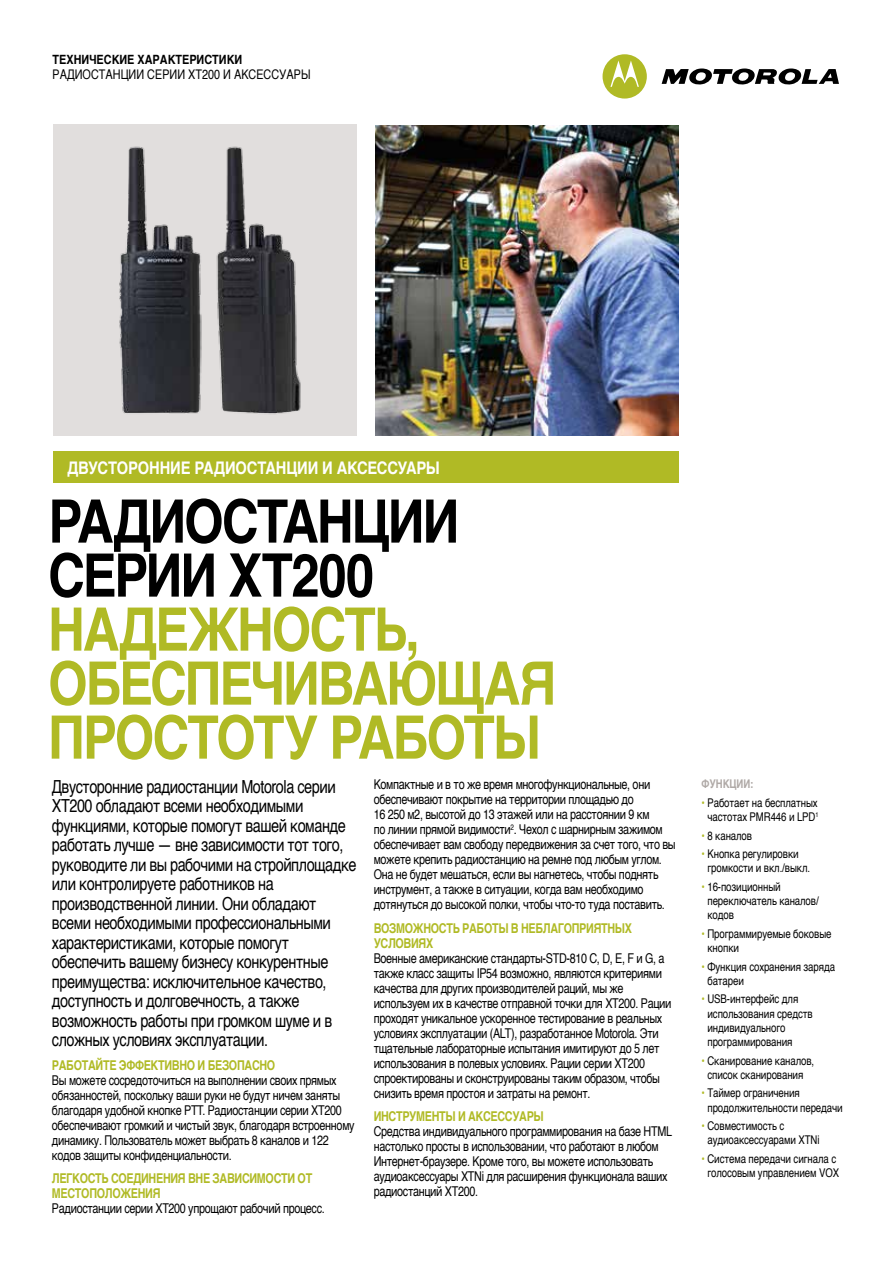
<style>
.page{position:relative;width:893px;height:1263px;background:#fff}
.page>*{position:absolute;margin:0;border:0;box-sizing:border-box;transform-origin:0 0}
.t1{font:700 60px/54px "Helvetica";letter-spacing:-.04em;color:#b0ba25;scale:.85 1}
.t2{font:700 60px/54px "Helvetica";letter-spacing:-.04em;color:#000;scale:.85 1}
.t3{font:18px/19.5px "Helvetica";letter-spacing:-.03em;color:#000;scale:.8 1}
.t4{font:700 17.4px "Helvetica";letter-spacing:-.01em;color:#fff;scale:.85 1}
.t5{font:13.5px/15px "Helvetica";letter-spacing:-.03em;color:#000;scale:.8 1}
.t6{font:700 13.5px/15px "Helvetica";letter-spacing:-.03em;color:#b0ba25;scale:.8 1}
.t7{font:13.2px "Helvetica";color:#000;scale:.82 1}
.t8{font:700 12.75px "Helvetica";color:#000;scale:.85 1}
.t9{font:12px/14.2px "Helvetica";letter-spacing:-.01em;color:#000;scale:.8 1}
.t10{font:700 12px "Helvetica";letter-spacing:-.01em;color:#afa9a6;scale:.8 1}
.s1{color:#b0ba25}
</style>
<div class="page">
<div style="left:53px;top:452px;width:625px;height:31px;background:#b0ba25"></div>
<div style="left:53px;top:124px;width:304px;height:312px;background:#e1dedd"></div>
<img style="left:119px;top:146px;width:182px;height:268px">
<img style="left:375px;top:126px;width:303px;height:310px">
<svg style="left:662px;top:68px;width:177px;height:17px"></svg>
<svg style="left:603px;top:54px;width:44px;height:45px"></svg>
<p class="t8" style="left:53px;top:49px;width:225px">ТЕХНИЧЕСКИЕ ХАРАКТЕРИСТИКИ</p>
<p class="t7" style="left:53px;top:64px;width:316px">РАДИОСТАНЦИИ СЕРИИ XT200 И АКСЕССУАРЫ</p>
<p class="t4" style="left:67px;top:454px;width:440px">ДВУСТОРОННИЕ РАДИОСТАНЦИИ И АКСЕССУАРЫ</p>
<h1 class="t2" style="left:48px;top:495px;width:485px">РАДИОСТАНЦИИ<br>СЕРИИ XT200</h1>
<h1 class="t1" style="left:48px;top:603px;width:599px">НАДЕЖНОСТЬ,<br>ОБЕСПЕЧИВАЮЩАЯ<br>ПРОСТОТУ РАБОТЫ</h1>
<p class="t3" style="left:52px;top:777px;width:382px">Двусторонние радиостанции Motorola серии XT200 обладают всеми необходимыми функциями, которые помогут вашей команде работать лучше — вне зависимости тот того, руководите ли вы рабочими на стройплощадке или контролируете работников на производственной линии. Они обладают всеми необходимыми профессиональными характеристиками, которые помогут обеспечить вашему бизнесу конкурентные преимущества: исключительное качество, доступность и долговечность, а также возможность работы при громком шуме и в сложных условиях эксплуатации.</p>
<p class="t6" style="left:52px;top:1058px;width:281px">РАБОТАЙТЕ ЭФФЕКТИВНО И БЕЗОПАСНО</p>
<p class="t5" style="left:52px;top:1073px;width:380px">Вы можете сосредоточиться на выполнении своих прямых обязанностей, поскольку ваши руки не будут ничем заняты благодаря удобной кнопке PTT. Радиостанции серии XT200 обеспечивают громкий и чистый звук, благодаря вcтроенному динамику. Пользователь может выбрать 8 каналов и 122 кодов защиты конфиденциальности.</p>
<p class="t6" style="left:52px;top:1171px;width:327px">ЛЕГКОСТЬ СОЕДИНЕНИЯ ВНЕ ЗАВИСИМОСТИ ОТ<br>МЕСТОПОЛОЖЕНИЯ</p>
<p class="t5" style="left:52px;top:1201px;width:342px">Радиостанции серии XT200 упрощают рабочий процесс.</p>
<p class="t5" style="left:374px;top:777px;width:379px">Компактные и в то же время многофункциональные, они обеспечивают покрытие на территории площадью до<br>16 250 м2, высотой до 13 этажей или на расстоянии 9 км<br>по линии прямой видимости<sup>2</sup>. Чехол с шарнирным зажимом обеспечивает вам свободу передвижения за счет того, что вы можете крепить радиостанцию на ремне под любым углом.<br>Она не будет мешаться, если вы нагнетесь, чтобы поднять инструмент, а также в ситуации, когда вам необходимо дотянуться до высокой полки, чтобы что-то туда поставить.</p>
<p class="t6" style="left:374px;top:921px;width:324px">ВОЗМОЖНОСТЬ РАБОТЫ В НЕБЛАГОПРИЯТНЫХ<br>УСЛОВИЯХ</p>
<p class="t5" style="left:374px;top:951px;width:374px">Военные американские стандарты-STD-810 C, D, E, F и G, а также класс защиты IP54 возможно, являются критериями качества для других производителей раций, мы же используем их в качестве отправной точки для XT200. Рации проходят уникальное ускоренное тестирование в реальных условиях эксплуатации (ALT), разработанное Motorola. Эти тщательные лабораторные испытания имитируют до 5 лет использования в полевых условиях. Рации серии XT200 спроектированы и сконструированы таким образом, чтобы снизить время простоя и затраты на ремонт.</p>
<p class="t6" style="left:374px;top:1109px;width:214px">ИНСТРУМЕНТЫ И АКСЕССУАРЫ</p>
<p class="t5" style="left:374px;top:1124px;width:374px">Средства индивидуального программирования на базе HTML настолько просты в использовании, что работают в любом Интернет-браузере. Кроме того, вы можете использовать аудиоаксессуары XTNi для расширения функционала ваших радиостанций XT200.</p>
<p class="t10" style="left:702px;top:774px;width:66px">ФУНКЦИИ:</p>
<p class="t9" style="left:702px;top:796px;width:148px;text-align:center"><span class="s1">•</span> Работает на бесплатных частотах PMR446 и LPD<sup>1</sup></p>
<p class="t9" style="left:702px;top:828px;width:65px"><span class="s1">•</span> 8 каналов</p>
<p class="t9" style="left:707px;top:847px;width:130px;text-indent:-6px"><span class="s1">•</span> Кнопка регулировки громкости и вкл./выкл.</p>
<p class="t9" style="left:707px;top:880px;width:141px;text-indent:-6px"><span class="s1">•</span> 16-позиционный переключатель каналов/ кодов</p>
<p class="t9" style="left:707px;top:927px;width:157px;text-indent:-6px"><span class="s1">•</span> Программируемые боковые кнопки</p>
<p class="t9" style="left:707px;top:959px;width:161px;text-indent:-6px"><span class="s1">•</span> Функция сохранения заряда батареи</p>
<p class="t9" style="left:707px;top:992px;width:133px;text-indent:-6px"><span class="s1">•</span> USB-интерфейс для использования средств индивидуального программирования</p>
<p class="t9" style="left:702px;top:1053px;width:142px;text-align:center"><span class="s1">•</span> Сканирование каналов, список сканирования</p>
<p class="t9" style="left:707px;top:1086px;width:171px;text-indent:-6px"><span class="s1">•</span> Таймер ограничения продолжительности передачи</p>
<p class="t9" style="left:707px;top:1119px;width:142px;text-indent:-6px"><span class="s1">•</span> Совместимость с аудиоаксессуарами XTNi</p>
<p class="t9" style="left:702px;top:1152px;width:173px;text-align:center"><span class="s1">•</span> Система передачи сигнала с голосовым управлением VOX</p>
</div>
